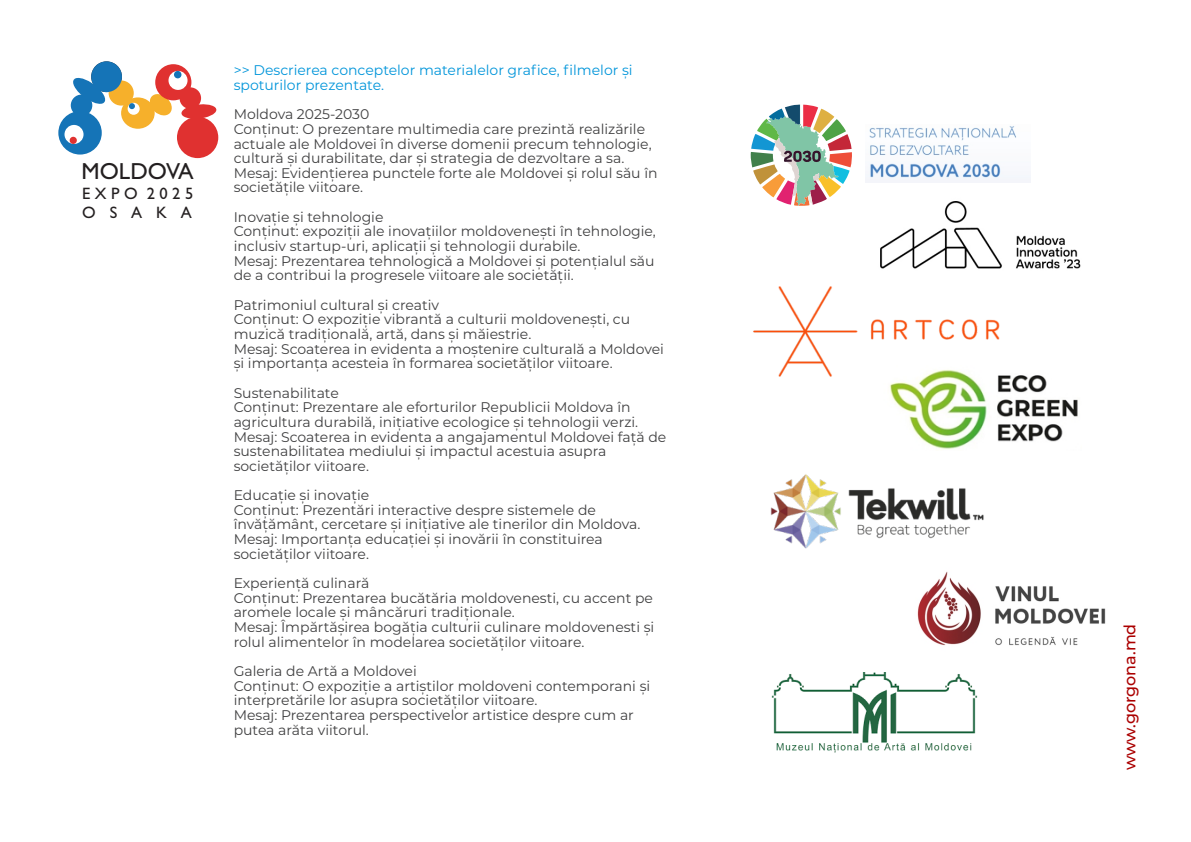
<style>
.page{position:relative;width:1191px;height:842px;background:#fff}
.page>*{position:absolute;margin:0;border:0;box-sizing:border-box;transform-origin:0 0}
.t1{font:23.3px "Gill Sans";color:#231f20}
.t2{font:16.5px/18.7px "Gill Sans";letter-spacing:.27em;color:#231f20}
.t3{font:500 16px "Montserrat";color:#ab0000}
.t4{font:14px/14.6px "Montserrat";color:#404041}
.t5{font:14px/14.6px "Montserrat";color:#0095da}
</style>
<div class="page">
<div style="left:109px;top:80px;width:25px;height:26px;background:#f6b02b;border-radius:50%"></div>
<div style="left:121px;top:97px;width:34px;height:32px;background:#f6b02b;border-radius:50%"></div>
<div style="left:58px;top:111px;width:44px;height:44px;background:#1574b7;border-radius:50%"></div>
<div style="left:71px;top:95px;width:21px;height:21px;background:#1574b7;border-radius:50%"></div>
<div style="left:91px;top:61px;width:31px;height:31px;background:#1574b7;border-radius:50%"></div>
<svg style="left:71px;top:77px;width:36px;height:28px"></svg>
<svg style="left:148px;top:94px;width:25px;height:23px"></svg>
<div style="left:155px;top:64px;width:36px;height:36px;background:#e03130;border-radius:50%"></div>
<div style="left:179px;top:87px;width:22px;height:22px;background:#e03130;border-radius:50%"></div>
<svg style="left:180px;top:103px;width:37px;height:17px"></svg>
<div style="left:177px;top:117px;width:41px;height:41px;background:#e03130;border-radius:50%"></div>
<div style="left:64px;top:125px;width:20px;height:19px;background:#fff;border-radius:50%"></div>
<div style="left:168px;top:71px;width:19px;height:19px;background:#fff;border-radius:50%"></div>
<div style="left:70px;top:137px;width:7px;height:7px;background:#e03130;border-radius:50%"></div>
<div style="left:128px;top:103px;width:12px;height:12px;background:#fff;border-radius:50%"></div>
<div style="left:174px;top:71px;width:7px;height:7px;background:#1574b7;border-radius:50%"></div>
<svg style="left:129px;top:103px;width:6px;height:6px"></svg>
<svg style="left:750px;top:104px;width:102px;height:102px"></svg>
<img style="left:880px;top:201px;width:201px;height:68px">
<img style="left:865px;top:126px;width:165px;height:56px">
<img style="left:753px;top:260px;width:266px;height:117px">
<img style="left:882px;top:352px;width:196px;height:97px">
<img style="left:770px;top:474px;width:214px;height:75px">
<img style="left:771px;top:672px;width:206px;height:80px">
<img style="left:917px;top:571px;width:189px;height:75px">
<h1 class="t1" style="left:82px;top:163px;width:114px">MOLDOVA</h1>
<p class="t2" style="left:82px;top:186px;width:113px">EXPO 2025<br>OSAKA</p>
<p class="t5" style="left:234px;top:63px;width:400px">&gt;&gt; Descrierea conceptelor materialelor grafice, filmelor și spoturilor prezentate.</p>
<p class="t4" style="left:234px;top:107px;width:425px">Moldova 2025-2030<br>Conținut: O prezentare multimedia care prezintă realizările actuale ale Moldovei în diverse domenii precum tehnologie, cultură și durabilitate, dar și strategia de dezvoltare a sa.<br>Mesaj: Evidențierea punctele forte ale Moldovei și rolul său în societățile viitoare.</p>
<p class="t4" style="left:234px;top:209px;width:424px">Inovație și tehnologie<br>Conținut: expoziții ale inovațiilor moldovenești în tehnologie, inclusiv startup-uri, aplicații și tehnologii durabile.<br>Mesaj: Prezentarea tehnologică a Moldovei și potențialul său de a contribui la progresele viitoare ale societății.</p>
<p class="t4" style="left:234px;top:297px;width:432px">Patrimoniul cultural și creativ<br>Conținut: O expoziție vibrantă a culturii moldovenești, cu muzică tradițională, artă, dans și măiestrie.<br>Mesaj: Scoaterea in evidenta a moștenire culturală a Moldovei și importanța acesteia în formarea societăților viitoare.</p>
<p class="t4" style="left:234px;top:385px;width:434px">Sustenabilitate<br>Conținut: Prezentare ale eforturilor Republicii Moldova în agricultura durabilă, inițiative ecologice și tehnologii verzi.<br>Mesaj: Scoaterea in evidenta a angajamentul Moldovei față de sustenabilitatea mediului și impactul acestuia asupra societăților viitoare.</p>
<p class="t4" style="left:234px;top:488px;width:408px">Educație și inovație<br>Conținut: Prezentări interactive despre sistemele de învățământ, cercetare și inițiative ale tinerilor din Moldova.<br>Mesaj: Importanța educației și inovării în constituirea societăților viitoare.</p>
<p class="t4" style="left:234px;top:576px;width:422px">Experiență culinară<br>Conținut: Prezentarea bucătăria moldovenesti, cu accent pe aromele locale și mâncăruri tradiționale.<br>Mesaj: Împărtășirea bogăția culturii culinare moldovenesti și rolul alimentelor în modelarea societăților viitoare.</p>
<p class="t4" style="left:234px;top:664px;width:418px">Galeria de Artă a Moldovei<br>Conținut: O expoziție a artiștilor moldoveni contemporani și interpretările lor asupra societăților viitoare.<br>Mesaj: Prezentarea perspectivelor artistice despre cum ar putea arăta viitorul.</p>
<p class="t3" style="left:1119px;top:770px;width:148px;rotate:-90deg">www.gorgona.md</p>
</div>
